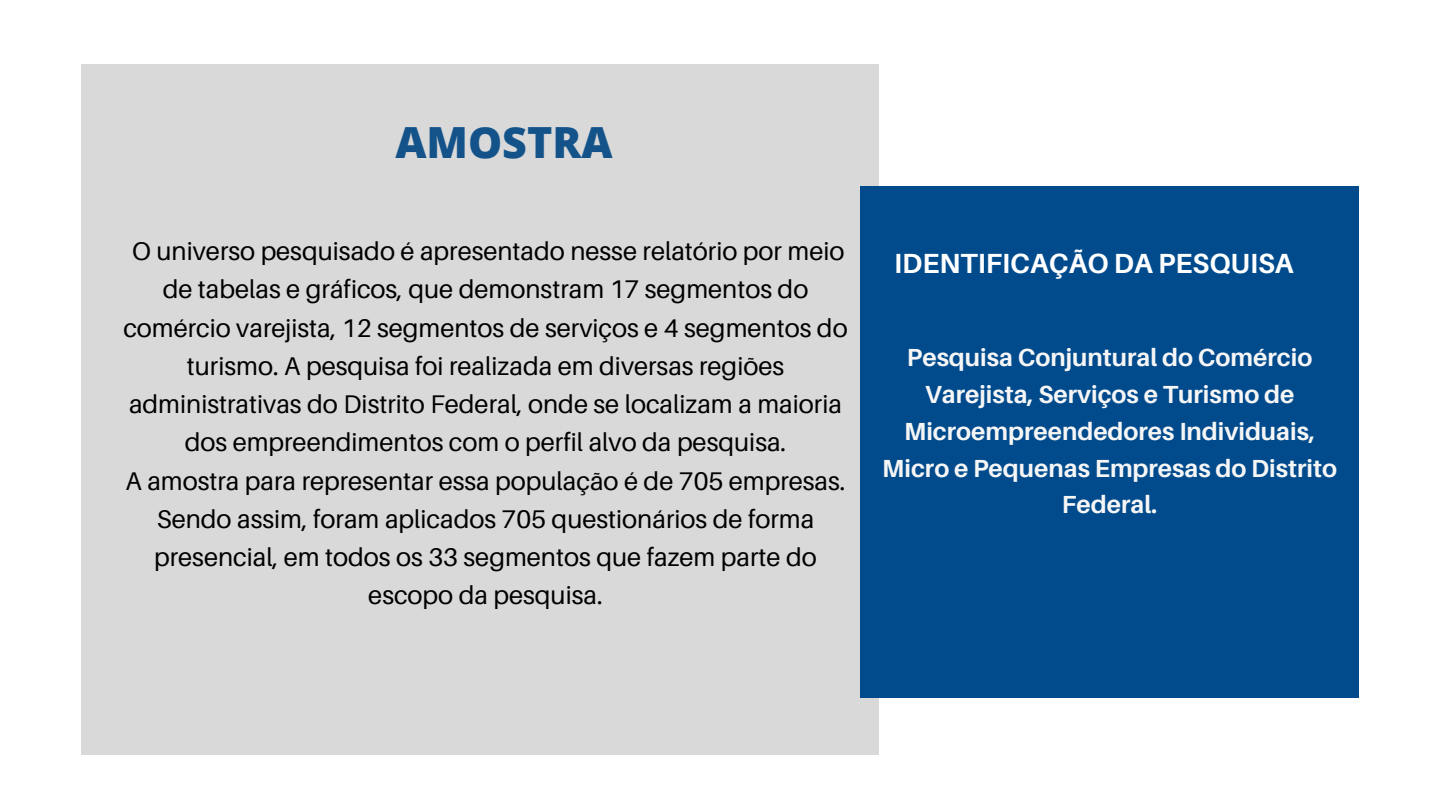
<style>
.page{position:relative;width:1440px;height:810px;background:#fff}
.page>*{position:absolute;margin:0;border:0;box-sizing:border-box;transform-origin:0 0}
.t1{font:800 43px "Open Sans";color:#13538a}
.t2{font:700 27.7px "Aileron";color:#fff}
.t3{font:25.6px/38.2px "Aileron";color:#000;text-align:center}
.t4{font:700 24.7px/36.8px "Aileron";color:#f6f6f6;text-align:center}
</style>
<div class="page">
<div style="left:81px;top:65px;width:797px;height:689px;background:#d9d9d9"></div>
<div style="left:860px;top:186px;width:499px;height:512px;background:#014b8d"></div>
<h1 class="t1" style="left:395px;top:112px;width:219px">AMOSTRA</h1>
<p class="t3" style="left:123px;top:232px;width:726px">O universo pesquisado é apresentado nesse relatório por meio de tabelas e gráficos, que demonstram 17 segmentos do comércio varejista, 12 segmentos de serviços e 4 segmentos do turismo. A pesquisa foi realizada em diversas regiões administrativas do Distrito Federal, onde se localizam a maioria dos empreendimentos com o perfil alvo da pesquisa.<br>A amostra para representar essa população é de 705 empresas.<br>Sendo assim, foram aplicados 705 questionários de forma presencial, em todos os 33 segmentos que fazem parte do escopo da pesquisa.</p>
<p class="t2" style="left:894px;top:246px;width:401px">IDENTIFICAÇÃO DA PESQUISA</p>
<p class="t4" style="left:882px;top:339px;width:456px">Pesquisa Conjuntural do Comércio<br>Varejista, Serviços e Turismo de<br>Microempreendedores Individuais,<br>Micro e Pequenas Empresas do Distrito<br>Federal.</p>
</div>
